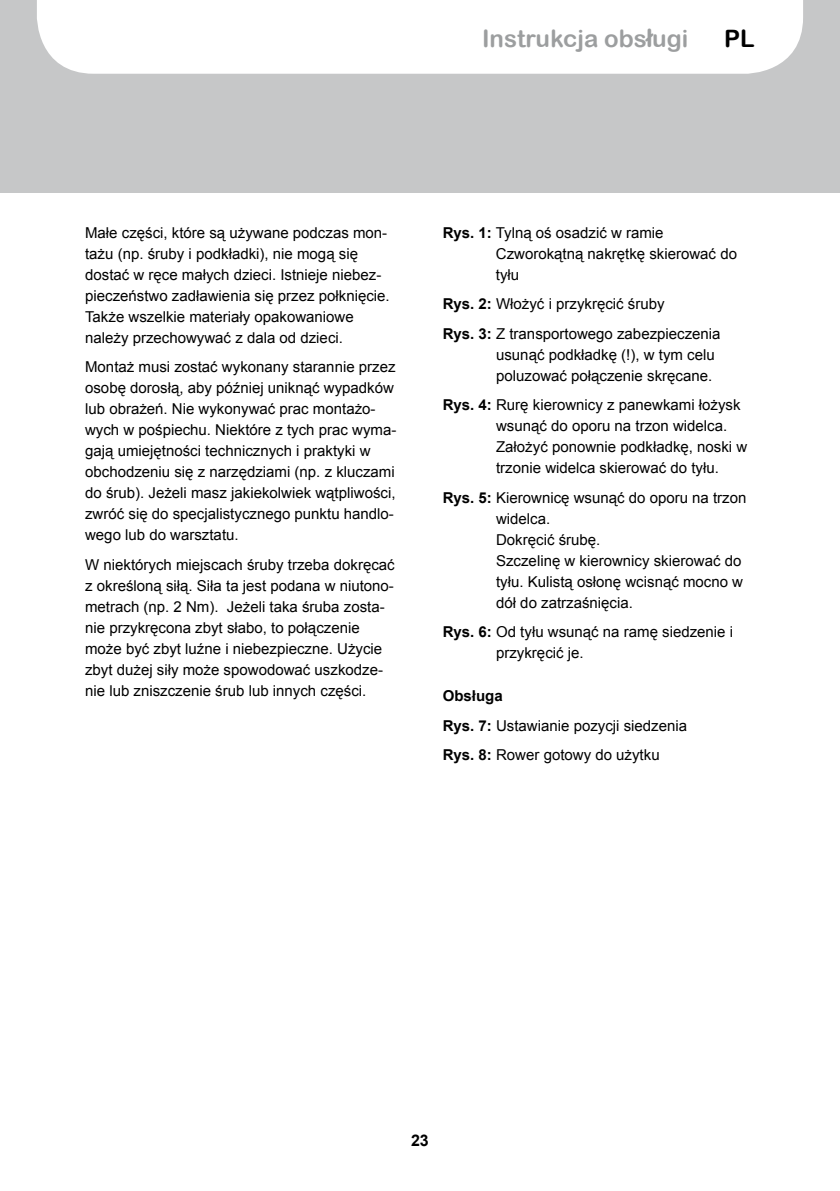
<style>
.page{position:relative;width:840px;height:1191px;background:#fff}
.page>*{position:absolute;margin:0;border:0;box-sizing:border-box;transform-origin:0 0}
.t1{font:24px "Arial Rounded MT Bold";color:#9c9e9f}
.t2{font:24px "Arial Rounded MT Bold";color:#000}
.t3{font:700 16px "Arial";color:#000}
.t4{font:15px/21px "Arial";color:#000}
.s1{font-family:"VAG Rounded";font-weight:700}
.s2{font-weight:700}
</style>
<div class="page">
<div style="left:0;top:0;width:839px;height:193px;background:#c6c7c8"></div>
<div style="left:37px;top:0;width:765px;height:74px;background:#fff"></div>
<h1 class="t1" style="left:482px;top:24px;width:207px">Instrukcja obs<span class="s1">ł</span>ugi</h1>
<h1 class="t2" style="left:723px;top:24px;width:32px">PL</h1>
<p class="t4" style="left:85px;top:222px;width:306px">Małe części, które są używane podczas mon&shy;tażu (np. śruby i podkładki), nie mogą się dostać w ręce małych dzieci. Istnieje niebez&shy;pieczeństwo zadławienia się przez połknięcie.<br>Także wszelkie materiały opakowaniowe należy przechowywać z dala od dzieci.</p>
<p class="t4" style="left:85px;top:357px;width:312px">Montaż musi zostać wykonany starannie przez osobę dorosłą, aby później uniknąć wypadków lub obrażeń. Nie wykonywać prac montażo&shy;wych w pośpiechu. Niektóre z tych prac wyma&shy;gają umiejętności technicznych i praktyki w obchodzeniu się z narzędziami (np. z kluczami do śrub). Jeżeli masz jakiekolwiek wątpliwości, zwróć się do specjalistycznego punktu handlo&shy;wego lub do warsztatu.</p>
<p class="t4" style="left:85px;top:554px;width:311px">W niektórych miejscach śruby trzeba dokręcać z określoną siłą. Siła ta jest podana w niutono&shy;metrach (np. 2 Nm). Jeżeli taka śruba zosta&shy;nie przykręcona zbyt słabo, to połączenie może być zbyt luźne i niebezpieczne. Użycie zbyt dużej siły może spowodować uszkodze&shy;nie lub zniszczenie śrub lub innych części.</p>
<p class="t4" style="left:495px;top:222px;width:242px;text-indent:-53px"><span class="s2">Rys. 1:</span> Tylną oś osadzić w ramie<br>Czworokątną nakrętkę skierować do tyłu</p>
<p class="t4" style="left:442px;top:289px;width:279px;line-height:29.6px"><span class="s2">Rys. 2:</span> Włożyć i przykręcić śruby<br><span class="s2">Rys. 3:</span> Z transportowego zabezpieczenia</p>
<p class="t4" style="left:496px;top:344px;width:220px">usunąć podkładkę (!), w tym celu poluzować połączenie skręcane.</p>
<p class="t4" style="left:496px;top:395px;width:252px;text-indent:-53px"><span class="s2">Rys. 4:</span> Rurę kierownicy z panewkami łożysk wsunąć do oporu na trzon widelca.<br>Założyć ponownie podkładkę, noski w trzonie widelca skierować do tyłu.</p>
<p class="t4" style="left:496px;top:487px;width:252px;text-indent:-53px"><span class="s2">Rys. 5:</span> Kierownicę wsunąć do oporu na trzon widelca.<br>Dokręcić śrubę.<br>Szczelinę w kierownicy skierować do tyłu. Kulistą osłonę wcisnąć mocno w dół do zatrzaśnięcia.</p>
<p class="t4" style="left:496px;top:622px;width:238px;text-indent:-53px"><span class="s2">Rys. 6:</span> Od tyłu wsunąć na ramę siedzenie i przykręcić je.</p>
<p class="t4" style="left:442px;top:681px;width:246px;line-height:29.6px"><span class="s2">Obsługa<br>Rys. 7:</span> Ustawianie pozycji siedzenia<br><span class="s2">Rys. 8:</span> Rower gotowy do użytku</p>
<p class="t3" style="left:411px;top:1129px;width:19px">23</p>
</div>
